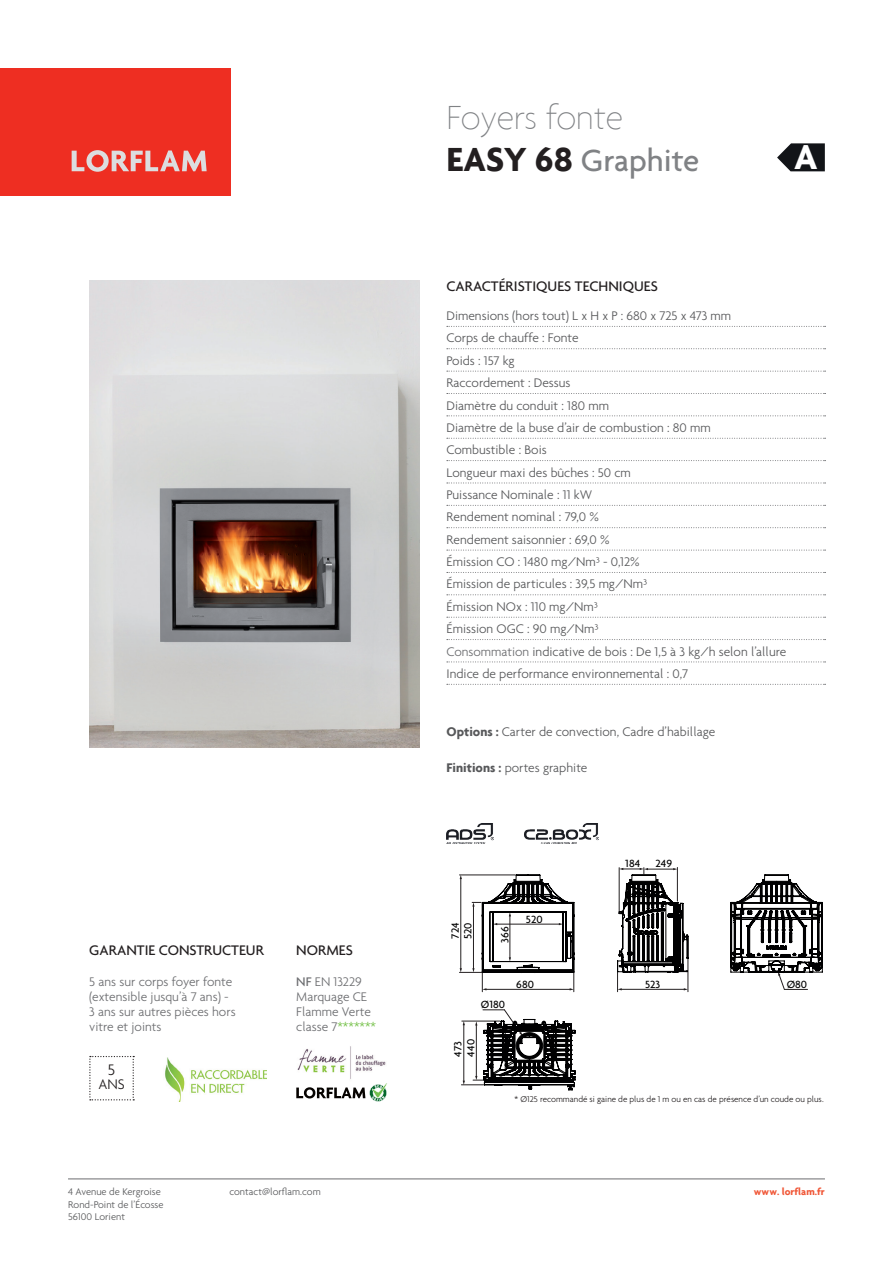
<style>
.page{position:relative;width:893px;height:1263px;background:#fff}
.page>*{position:absolute;margin:0;border:0;box-sizing:border-box;transform-origin:0 0}
.t1{font:700 37.35px "Agenda";color:#fff}
.t2{font:100 36px "Agenda";letter-spacing:-.005em;color:#808285}
.t3{font:500 33px "Agenda";color:#808285}
.t4{font:300 16.5px "Agenda";color:#231f20}
.t5{font:500 15px "Agenda";color:#231f20}
.t6{font:300 15px "Agenda";color:#231f20}
.t7{font:300 13.5px/22.4px "Agenda";color:#57585a}
.t8{font:300 13.5px/15px "Agenda";color:#6c6d70}
.t9{font:500 11.25px/12.8px "Agenda";color:#000001}
.t10{font:300 10.5px/12.6px "Agenda";color:#57585a}
.t11{font:700 10.5px "Agenda";color:#f05737}
.t12{font:300 9px "Agenda";color:#231f20}
.s1{font-weight:500}
.s2{color:#71bf44}
.s3{font-weight:700;font-size:36px;color:#231f20}
.s4{color:#6c6d70}
.s5{font-weight:700}
</style>
<div class="page">
<hr style="left:68px;top:1178px;width:757px;height:1px;background:#6c6d70">
<div style="left:0;top:68px;width:231px;height:128px;background:#ee2e22"></div>
<svg style="left:72px;top:150px;width:135px;height:22px"></svg>
<img style="left:89px;top:281px;width:331px;height:467px">
<img style="left:446px;top:823px;width:47px;height:21px">
<img style="left:524px;top:823px;width:75px;height:21px">
<svg style="left:447px;top:326px;width:379px;height:1px"></svg>
<svg style="left:447px;top:348px;width:379px;height:1px"></svg>
<svg style="left:447px;top:371px;width:379px;height:1px"></svg>
<svg style="left:447px;top:393px;width:379px;height:1px"></svg>
<svg style="left:447px;top:415px;width:379px;height:1px"></svg>
<svg style="left:447px;top:438px;width:379px;height:1px"></svg>
<svg style="left:447px;top:460px;width:379px;height:1px"></svg>
<svg style="left:447px;top:483px;width:379px;height:1px"></svg>
<svg style="left:447px;top:505px;width:379px;height:1px"></svg>
<svg style="left:447px;top:527px;width:379px;height:1px"></svg>
<svg style="left:447px;top:550px;width:379px;height:1px"></svg>
<svg style="left:447px;top:572px;width:379px;height:1px"></svg>
<svg style="left:447px;top:594px;width:379px;height:1px"></svg>
<svg style="left:447px;top:617px;width:379px;height:1px"></svg>
<svg style="left:447px;top:639px;width:379px;height:1px"></svg>
<svg style="left:447px;top:661px;width:379px;height:1px"></svg>
<svg style="left:447px;top:684px;width:379px;height:1px"></svg>
<svg style="left:89px;top:1056px;width:45px;height:44px"></svg>
<img style="left:297px;top:1046px;width:89px;height:33px">
<img style="left:165px;top:1057px;width:101px;height:45px">
<svg style="left:296px;top:1083px;width:91px;height:19px"></svg>
<hr style="left:688px;top:959px;width:1px;height:33px;background:#231f20">
<hr style="left:677px;top:867px;width:1px;height:34px;background:#231f20">
<hr style="left:459px;top:875px;width:56px;height:1px;background:#231f20">
<hr style="left:459px;top:972px;width:49px;height:1px;background:#231f20">
<hr style="left:460px;top:878px;width:1px;height:91px;background:#231f20">
<svg style="left:731px;top:875px;width:91px;height:115px"></svg>
<svg style="left:461px;top:1009px;width:114px;height:81px"></svg>
<svg style="left:617px;top:868px;width:71px;height:124px"></svg>
<svg style="left:472px;top:875px;width:102px;height:117px"></svg>
<svg style="left:777px;top:143px;width:48px;height:28px"></svg>
<p class="t5" style="left:89px;top:941px;width:176px">GARANTIE CONSTRUCTEUR</p>
<p class="t8" style="left:89px;top:974px;width:148px">5 ans sur corps foyer fonte (extensible jusqu’à 7 ans) -<br>3 ans sur autres pièces hors vitre et joints</p>
<p class="t4" style="left:108px;top:1060px;width:9px">5</p>
<p class="t6" style="left:98px;top:1075px;width:28px">ANS</p>
<p class="t5" style="left:296px;top:941px;width:58px">NORMES</p>
<p class="t8" style="left:296px;top:974px;width:81px"><span class="s1">NF</span> EN 13229<br>Marquage CE<br>Flamme Verte classe 7<span class="s2">*******</span></p>
<h2 class="t2" style="left:446px;top:97px;width:178px">Foyers fonte</h2>
<h3 class="t3" style="left:446px;top:141px;width:254px"><span class="s3">EASY 68</span> Graphite</h3>
<h1 class="t1" style="left:794px;top:135px;width:25px">A</h1>
<p class="t5" style="left:446px;top:277px;width:213px">CARACTÉRISTIQUES TECHNIQUES</p>
<p class="t7" style="left:446px;top:304px;width:341px">Dimensions (hors tout) L x H x P : 680 x 725 x 473 mm<br>Corps de chauffe : Fonte<br>Poids : 157 kg<br>Raccordement : Dessus<br>Diamètre du conduit : 180 mm<br>Diamètre de la buse d’air de combustion : 80 mm<br>Combustible : Bois<br>Longueur maxi des bûches : 50 cm<br>Puissance Nominale : 11 kW<br>Rendement nominal : 79,0 %<br>Rendement saisonnier : 69,0 %<br>Émission CO : 1480 mg/Nm³ - 0,12%<br>Émission de particules : 39,5 mg/Nm³<br>Émission NOx : 110 mg/Nm³<br>Émission OGC : 90 mg/Nm³<br><span class="s4">Consommation</span> indicative de bois : De 1,5 à 3 kg/h selon l’allure<br>Indice de performance environnemental : 0,7</p>
<p class="t7" style="left:446px;top:720px;width:270px"><span class="s5">Options :</span> Carter de convection, Cadre d’habillage</p>
<p class="t7" style="left:446px;top:756px;width:142px"><span class="s5">Finitions :</span> portes graphite</p>
<p class="t9" style="left:449px;top:939px;width:18px;rotate:-90deg">724<br>520</p>
<p class="t9" style="left:498px;top:943px;width:18px;rotate:-90deg">366</p>
<p class="t9" style="left:526px;top:912px;width:18px">520</p>
<p class="t9" style="left:625px;top:856px;width:17px">184</p>
<p class="t9" style="left:655px;top:856px;width:18px">249</p>
<p class="t9" style="left:481px;top:998px;width:26px">Ø180</p>
<p class="t9" style="left:516px;top:977px;width:19px">680</p>
<p class="t9" style="left:451px;top:1057px;width:19px;rotate:-90deg">473<br>440</p>
<p class="t9" style="left:645px;top:977px;width:17px">523</p>
<p class="t9" style="left:787px;top:977px;width:22px">Ø80</p>
<p class="t12" style="left:515px;top:1093px;width:311px">* Ø125 recommandé si gaine de plus de 1 m ou en cas de présence d’un coude ou plus.</p>
<p class="t10" style="left:68px;top:1185px;width:97px">4 Avenue de Kergroise<br>Rond-Point de l’Écosse<br>56100 Lorient</p>
<p class="t10" style="left:230px;top:1185px;width:93px">contact@lorflam.com</p>
<p class="t11" style="left:754px;top:1185px;width:72px">www. lorflam.fr</p>
</div>
